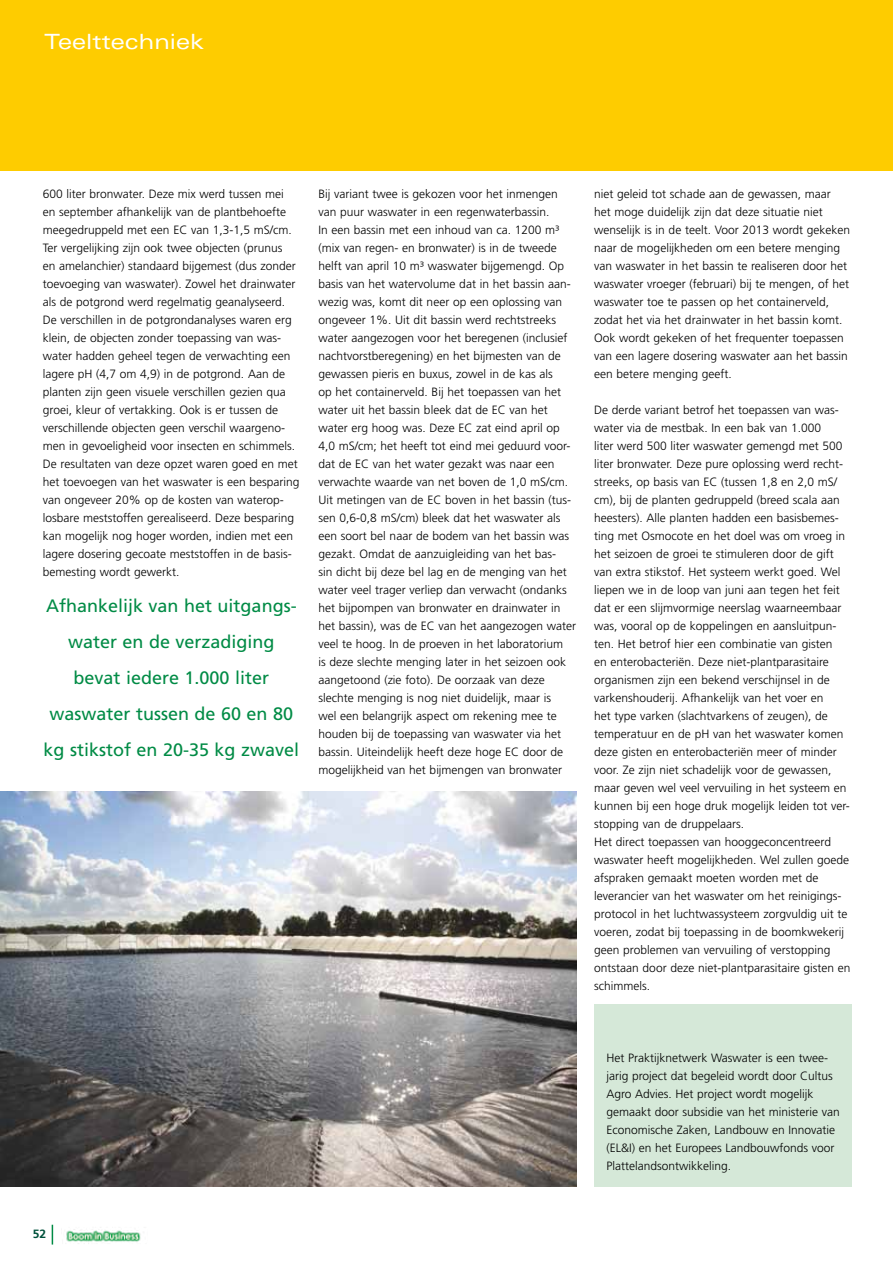
<style>
.page{position:relative;width:893px;height:1263px;background:#fff}
.page>*{position:absolute;margin:0;border:0;box-sizing:border-box;transform-origin:0 0}
.t1{font:expanded 21px "Univers";color:#fff}
.t2{font:18px/36px "Frutiger";color:#008b45;text-align:center}
.t3{font:300 12px/18px "Frutiger";color:#000}
.t4{font:700 12px "Frutiger";color:#00523c}
</style>
<div class="page">
<svg style="left:52px;top:1225px;width:1px;height:19px"></svg>
<img style="left:66px;top:1229px;width:75px;height:15px">
<div style="left:594px;top:1004px;width:258px;height:182px;background:#d5e8d8"></div>
<img style="left:0;top:792px;width:576px;height:394px">
<div style="left:0;top:0;width:893px;height:170px;background:#fecc00"></div>
<h1 class="t1" style="left:44px;top:29px;width:161px">Teelttechniek</h1>
<p class="t3" style="left:43px;top:185px;width:258px">600 liter bronwater. Deze mix werd tussen mei en september afhankelijk van de plantbehoefte meegedruppeld met een EC van 1,3-1,5 mS/cm.<br>Ter vergelijking zijn ook twee objecten (prunus<br>en amelanchier) standaard bijgemest (dus zonder toevoeging van waswater). Zowel het drainwater als de potgrond werd regelmatig geanalyseerd.<br>De verschillen in de potgrondanalyses waren erg klein, de objecten zonder toepassing van was&shy;water hadden geheel tegen de verwachting een lagere pH (4,7 om 4,9) in de potgrond. Aan de planten zijn geen visuele verschillen gezien qua groei, kleur of vertakking. Ook is er tussen de verschillende objecten geen verschil waargeno&shy;men in gevoeligheid voor insecten en schimmels.<br>De resultaten van deze opzet waren goed en met het toevoegen van het waswater is een besparing van ongeveer 20% op de kosten van waterop&shy;losbare meststoffen gerealiseerd. Deze besparing kan mogelijk nog hoger worden, indien met een lagere dosering gecoate meststoffen in de basis&shy;bemesting wordt gewerkt.</p>
<p class="t3" style="left:319px;top:185px;width:259px">Bij variant twee is gekozen voor het inmengen van puur waswater in een regenwaterbassin.<br>In een bassin met een inhoud van ca. 1200 m³ (mix van regen- en bronwater) is in de tweede helft van april 10 m³ waswater bijgemengd. Op basis van het watervolume dat in het bassin aan&shy;wezig was, komt dit neer op een oplossing van ongeveer 1%. Uit dit bassin werd rechtstreeks water aangezogen voor het beregenen (inclusief nachtvorstberegening) en het bijmesten van de gewassen pieris en buxus, zowel in de kas als<br>op het containerveld. Bij het toepassen van het water uit het bassin bleek dat de EC van het water erg hoog was. Deze EC zat eind april op 4,0 mS/cm; het heeft tot eind mei geduurd voor&shy;dat de EC van het water gezakt was naar een verwachte waarde van net boven de 1,0 mS/cm.<br>Uit metingen van de EC boven in het bassin (tus&shy;sen 0,6-0,8 mS/cm) bleek dat het waswater als een soort bel naar de bodem van het bassin was gezakt. Omdat de aanzuigleiding van het bas-<br>sin dicht bij deze bel lag en de menging van het water veel trager verliep dan verwacht (ondanks het bijpompen van bronwater en drainwater in het bassin), was de EC van het aangezogen water veel te hoog. In de proeven in het laboratorium<br>is deze slechte menging later in het seizoen ook aangetoond (zie foto). De oorzaak van deze slechte menging is nog niet duidelijk, maar is<br>wel een belangrijk aspect om rekening mee te houden bij de toepassing van waswater via het bassin. Uiteindelijk heeft deze hoge EC door de mogelijkheid van het bijmengen van bronwater</p>
<p class="t3" style="left:594px;top:185px;width:257px">niet geleid tot schade aan de gewassen, maar het moge duidelijk zijn dat deze situatie niet wenselijk is in de teelt. Voor 2013 wordt gekeken naar de mogelijkheden om een betere menging van waswater in het bassin te realiseren door het waswater vroeger (februari) bij te mengen, of het waswater toe te passen op het containerveld, zodat het via het drainwater in het bassin komt.<br>Ook wordt gekeken of het frequenter toepassen van een lagere dosering waswater aan het bassin een betere menging geeft.</p>
<p class="t3" style="left:594px;top:401px;width:258px">De derde variant betrof het toepassen van was&shy;water via de mestbak. In een bak van 1.000<br>liter werd 500 liter waswater gemengd met 500 liter bronwater. Deze pure oplossing werd recht&shy;streeks, op basis van EC (tussen 1,8 en 2,0 mS/ cm), bij de planten gedruppeld (breed scala aan heesters). Alle planten hadden een basisbemes&shy;ting met Osmocote en het doel was om vroeg in het seizoen de groei te stimuleren door de gift van extra stikstof. Het systeem werkt goed. Wel liepen we in de loop van juni aan tegen het feit dat er een slijmvormige neerslag waarneembaar was, vooral op de koppelingen en aansluitpun&shy;ten. Het betrof hier een combinatie van gisten<br>en enterobacteriën. Deze niet-plantparasitaire organismen zijn een bekend verschijnsel in de varkenshouderij. Afhankelijk van het voer en<br>het type varken (slachtvarkens of zeugen), de temperatuur en de pH van het waswater komen deze gisten en enterobacteriën meer of minder voor. Ze zijn niet schadelijk voor de gewassen, maar geven wel veel vervuiling in het systeem en kunnen bij een hoge druk mogelijk leiden tot ver&shy;stopping van de druppelaars.<br>Het direct toepassen van hooggeconcentreerd waswater heeft mogelijkheden. Wel zullen goede afspraken gemaakt moeten worden met de leverancier van het waswater om het reinigings&shy;protocol in het luchtwassysteem zorgvuldig uit te voeren, zodat bij toepassing in de boomkwekerij geen problemen van vervuiling of verstopping ontstaan door deze niet-plantparasitaire gisten en schimmels.</p>
<h2 class="t2" style="left:44px;top:588px;width:257px">Afhankelijk van het uitgangs&shy;water en de verzadiging bevat iedere 1.000 liter waswater tussen de 60 en 80 kg stikstof en 20-35 kg zwavel</h2>
<p class="t4" style="left:33px;top:1227px;width:15px">52</p>
<p class="t3" style="left:606px;top:1049px;width:235px">Het Praktijknetwerk Waswater is een twee&shy;jarig project dat begeleid wordt door Cultus Agro Advies. Het project wordt mogelijk gemaakt door subsidie van het ministerie van Economische Zaken, Landbouw en Innovatie (EL&amp;I) en het Europees Landbouwfonds voor Plattelandsontwikkeling.</p>
</div>
